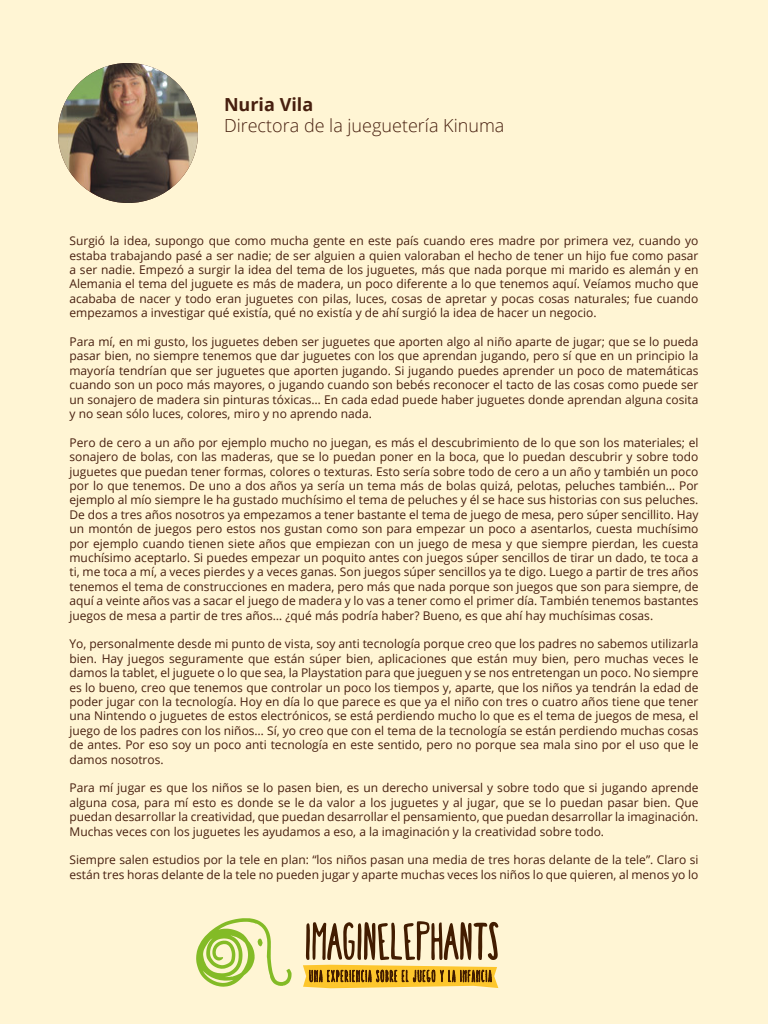
<style>
.page{position:relative;width:768px;height:1024px;background:#fff5d4}
.page>*{position:absolute;margin:0;border:0;box-sizing:border-box;transform-origin:0 0}
.t1{font:300 18px "Open Sans";color:#471f0f}
.t2{font:700 18px "Open Sans";color:#471f0f}
.t3{font:12px/14.4px "Open Sans";color:#471f0f;text-align:justify}
</style>
<div class="page">
<svg style="left:196px;top:918px;width:96px;height:69px"></svg>
<svg style="left:303px;top:921px;width:196px;height:67px"></svg>
<img style="left:58px;top:63px;width:140px;height:140px;border-radius:70px">
<h1 class="t2" style="left:224px;top:92px;width:91px">Nuria Vila</h1>
<h1 class="t1" style="left:224px;top:114px;width:282px">Directora de la jueguetería Kinuma</h1>
<p class="t3" style="left:70px;top:233px;width:631px">Surgió la idea, supongo que como mucha gente en este país cuando eres madre por primera vez, cuando yo estaba trabajando pasé a ser nadie; de ser alguien a quien valoraban el hecho de tener un hijo fue como pasar a ser nadie. Empezó a surgir la idea del tema de los juguetes, más que nada porque mi marido es alemán y en Alemania el tema del juguete es más de madera, un poco diferente a lo que tenemos aquí. Veíamos mucho que acababa de nacer y todo eran juguetes con pilas, luces, cosas de apretar y pocas cosas naturales; fue cuando empezamos a investigar qué existía, qué no existía y de ahí surgió la idea de hacer un negocio.</p>
<p class="t3" style="left:70px;top:334px;width:631px">Para mí, en mi gusto, los juguetes deben ser juguetes que aporten algo al niño aparte de jugar; que se lo pueda pasar bien, no siempre tenemos que dar juguetes con los que aprendan jugando, pero sí que en un principio la mayoría tendrían que ser juguetes que aporten jugando. Si jugando puedes aprender un poco de matemáticas cuando son un poco más mayores, o jugando cuando son bebés reconocer el tacto de las cosas como puede ser un sonajero de madera sin pinturas tóxicas… En cada edad puede haber juguetes donde aprendan alguna cosita y no sean sólo luces, colores, miro y no aprendo nada.</p>
<p class="t3" style="left:70px;top:435px;width:631px">Pero de cero a un año por ejemplo mucho no juegan, es más el descubrimiento de lo que son los materiales; el sonajero de bolas, con las maderas, que se lo puedan poner en la boca, que lo puedan descubrir y sobre todo juguetes que puedan tener formas, colores o texturas. Esto sería sobre todo de cero a un año y también un poco por lo que tenemos. De uno a dos años ya sería un tema más de bolas quizá, pelotas, peluches también… Por ejemplo al mío siempre le ha gustado muchísimo el tema de peluches y él se hace sus historias con sus peluches.<br>De dos a tres años nosotros ya empezamos a tener bastante el tema de juego de mesa, pero súper sencillito. Hay un montón de juegos pero estos nos gustan como son para empezar un poco a asentarlos, cuesta muchísimo por ejemplo cuando tienen siete años que empiezan con un juego de mesa y que siempre pierdan, les cuesta muchísimo aceptarlo. Si puedes empezar un poquito antes con juegos súper sencillos de tirar un dado, te toca a ti, me toca a mí, a veces pierdes y a veces ganas. Son juegos súper sencillos ya te digo. Luego a partir de tres años tenemos el tema de construcciones en madera, pero más que nada porque son juegos que son para siempre, de aquí a veinte años vas a sacar el juego de madera y lo vas a tener como el primer día. También tenemos bastantes juegos de mesa a partir de tres años… ¿qué más podría haber? Bueno, es que ahí hay muchísimas cosas.</p>
<p class="t3" style="left:70px;top:637px;width:631px">Yo, personalmente desde mi punto de vista, soy anti tecnología porque creo que los padres no sabemos utilizarla bien. Hay juegos seguramente que están súper bien, aplicaciones que están muy bien, pero muchas veces le damos la tablet, el juguete o lo que sea, la Playstation para que jueguen y se nos entretengan un poco. No siempre es lo bueno, creo que tenemos que controlar un poco los tiempos y, aparte, que los niños ya tendrán la edad de poder jugar con la tecnología. Hoy en día lo que parece es que ya el niño con tres o cuatro años tiene que tener una Nintendo o juguetes de estos electrónicos, se está perdiendo mucho lo que es el tema de juegos de mesa, el juego de los padres con los niños… Sí, yo creo que con el tema de la tecnología se están perdiendo muchas cosas de antes. Por eso soy un poco anti tecnología en este sentido, pero no porque sea mala sino por el uso que le damos nosotros.</p>
<p class="t3" style="left:70px;top:781px;width:631px">Para mí jugar es que los niños se lo pasen bien, es un derecho universal y sobre todo que si jugando aprende alguna cosa, para mí esto es donde se le da valor a los juguetes y al jugar, que se lo puedan pasar bien. Que puedan desarrollar la creatividad, que puedan desarrollar el pensamiento, que puedan desarrollar la imaginación.<br>Muchas veces con los juguetes les ayudamos a eso, a la imaginación y la creatividad sobre todo.</p>
<p class="t3" style="left:70px;top:853px;width:631px">Siempre salen estudios por la tele en plan: “los niños pasan una media de tres horas delante de la tele”. Claro si están tres horas delante de la tele no pueden jugar y aparte muchas veces los niños lo que quieren, al menos yo lo</p>
</div>
